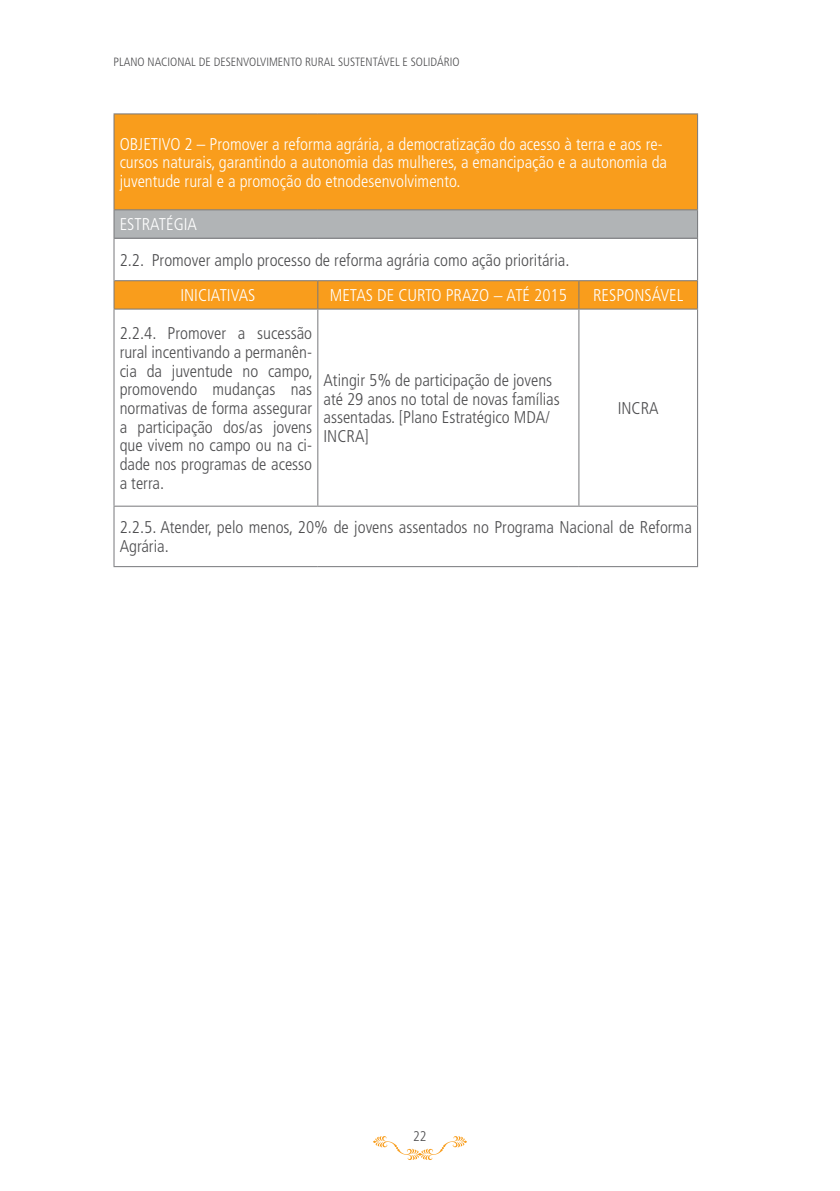
<style>
.page{position:relative;width:840px;height:1191px;background:#fff}
.page>*{position:absolute;margin:0;border:0;box-sizing:border-box;transform-origin:0 0}
.t1{font:300 condensed 17px/18.8px "Frutiger LT Std";color:#4d4d4f}
.t2{font:300 condensed 17px/18.8px "Frutiger LT Std";color:#fff}
.t3{font:300 condensed 14px "Frutiger LT Std";color:#4d4d4f}
.t4{font:300 condensed 12px "Frutiger LT Std";color:#4d4d4f}
</style>
<div class="page">
<svg style="left:373px;top:1136px;width:93px;height:24px"></svg>
<svg style="left:114px;top:114px;width:582px;height:194px;fill:#f99d1c"></svg>
<div style="left:114px;top:210px;width:583px;height:28px;background:#b1b4b6"></div>
<svg style="left:113px;top:210px;width:1px;height:28px"></svg>
<hr style="left:114px;top:209px;width:203px;height:1px;background:#77787b">
<hr style="left:317px;top:209px;width:261px;height:1px;background:#77787b">
<hr style="left:578px;top:209px;width:119px;height:1px;background:#77787b">
<hr style="left:114px;top:238px;width:203px;height:1px;background:#77787b">
<hr style="left:317px;top:238px;width:261px;height:1px;background:#77787b">
<hr style="left:578px;top:238px;width:119px;height:1px;background:#77787b">
<hr style="left:113px;top:113px;width:204px;height:1px;background:#77787b">
<hr style="left:113px;top:114px;width:1px;height:96px;background:#77787b">
<hr style="left:317px;top:113px;width:261px;height:1px;background:#77787b">
<hr style="left:578px;top:113px;width:119px;height:1px;background:#77787b">
<hr style="left:696px;top:114px;width:1px;height:95px;background:#77787b">
<hr style="left:113px;top:238px;width:1px;height:43px;background:#77787b">
<hr style="left:696px;top:239px;width:1px;height:42px;background:#77787b">
<svg style="left:113px;top:281px;width:1px;height:27px"></svg>
<svg style="left:696px;top:281px;width:1px;height:27px"></svg>
<hr style="left:113px;top:308px;width:204px;height:1px;background:#77787b">
<hr style="left:113px;top:309px;width:1px;height:196px;background:#77787b">
<hr style="left:317px;top:308px;width:261px;height:1px;background:#77787b">
<hr style="left:578px;top:308px;width:119px;height:1px;background:#77787b">
<hr style="left:696px;top:309px;width:1px;height:196px;background:#77787b">
<hr style="left:113px;top:506px;width:1px;height:60px;background:#77787b">
<hr style="left:696px;top:506px;width:1px;height:60px;background:#77787b">
<hr style="left:114px;top:280px;width:203px;height:1px;background:#77787b">
<hr style="left:317px;top:280px;width:261px;height:1px;background:#77787b">
<svg style="left:317px;top:281px;width:1px;height:27px"></svg>
<hr style="left:578px;top:280px;width:118px;height:1px;background:#77787b">
<svg style="left:578px;top:281px;width:1px;height:27px"></svg>
<hr style="left:317px;top:309px;width:1px;height:196px;background:#77787b">
<hr style="left:578px;top:309px;width:1px;height:196px;background:#77787b">
<hr style="left:113px;top:505px;width:204px;height:1px;background:#77787b">
<hr style="left:317px;top:505px;width:261px;height:1px;background:#77787b">
<hr style="left:578px;top:505px;width:119px;height:1px;background:#77787b">
<hr style="left:113px;top:566px;width:204px;height:1px;background:#77787b">
<hr style="left:317px;top:566px;width:261px;height:1px;background:#77787b">
<hr style="left:578px;top:566px;width:119px;height:1px;background:#77787b">
<p class="t4" style="left:113px;top:55px;width:347px">PLANO NACIONAL DE DESENVOLVIMENTO RURAL SUSTENTÁVEL E SOLIDÁRIO</p>
<p class="t2" style="left:120px;top:134px;width:548px">OBJETIVO 2 – Promover a reforma agrária, a democratização do acesso à terra e aos re&shy;cursos naturais, garantindo a autonomia das mulheres, a emancipação e a autonomia da juventude rural e a promoção do etnodesenvolvimento.</p>
<p class="t2" style="left:120px;top:215px;width:79px">ESTRATÉGIA</p>
<p class="t1" style="left:120px;top:251px;width:451px">2.2. Promover amplo processo de reforma agrária como ação prioritária.</p>
<p class="t2" style="left:180px;top:286px;width:76px">INICIATIVAS</p>
<p class="t2" style="left:329px;top:286px;width:238px">METAS DE CURTO PRAZO − ATÉ 2015</p>
<p class="t2" style="left:592px;top:286px;width:92px">RESPONSÁVEL</p>
<p class="t1" style="left:120px;top:324px;width:194px">2.2.4. Promover a sucessão rural incentivando a permanên&shy;cia da juventude no campo, promovendo mudanças nas normativas de forma assegurar a participação dos/as jovens que vivem no campo ou na ci&shy;dade nos programas de acesso a terra.</p>
<p class="t1" style="left:323px;top:371px;width:238px">Atingir 5% de participação de jovens até 29 anos no total de novas famílias assentadas. [Plano Estratégico MDA/<br>INCRA]</p>
<p class="t1" style="left:617px;top:399px;width:42px">INCRA</p>
<p class="t1" style="left:120px;top:518px;width:573px">2.2.5. Atender, pelo menos, 20% de jovens assentados no Programa Nacional de Reforma<br>Agrária.</p>
<p class="t3" style="left:413px;top:1128px;width:15px">22</p>
</div>
